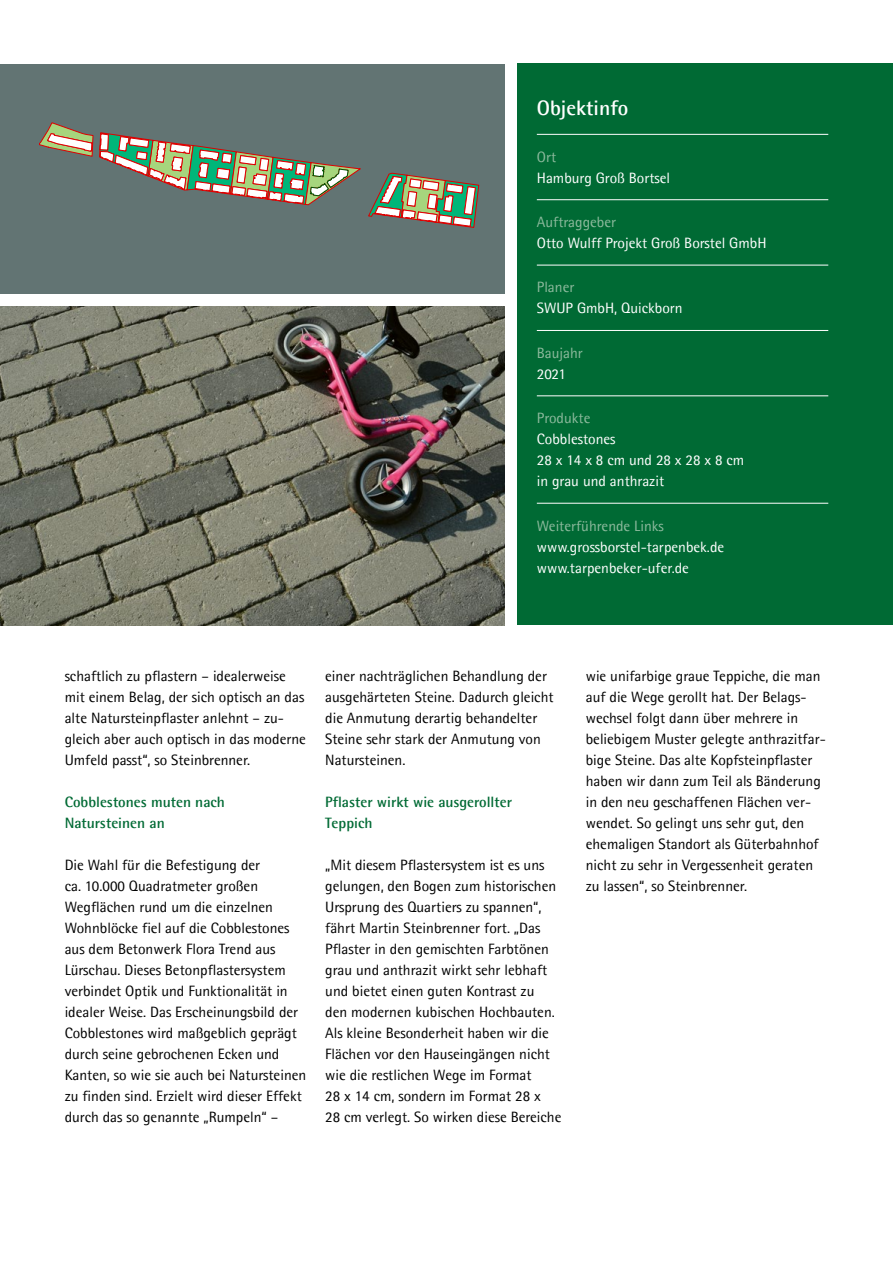
<style>
.page{position:relative;width:893px;height:1263px;background:#fff}
.page>*{position:absolute;margin:0;border:0;box-sizing:border-box;transform-origin:0 0}
.t1{font:700 21px "Agfa Rotis Semisans";color:#fff}
.t2{font:15px/21px "Agfa Rotis Semisans";color:#000}
.t3{font:15px/21px "Agfa Rotis Semisans";color:#fff}
.t4{font:700 15px/21px "Agfa Rotis Semisans";color:#006a34}
.t5{font:15px "Agfa Rotis Semisans";color:#8dba9d}
</style>
<div class="page">
<img style="left:1px;top:306px;width:504px;height:319px">
<div style="left:518px;top:64px;width:375px;height:561px;background:#006a34"></div>
<hr style="left:537px;top:134px;width:291px;height:1px;background:#fff">
<hr style="left:537px;top:199px;width:291px;height:1px;background:#fff">
<hr style="left:537px;top:265px;width:291px;height:1px;background:#fff">
<hr style="left:537px;top:330px;width:291px;height:1px;background:#fff">
<hr style="left:537px;top:396px;width:291px;height:1px;background:#fff">
<hr style="left:537px;top:503px;width:291px;height:1px;background:#fff">
<img style="left:0;top:64px;width:1px;height:561px">
<div style="left:0;top:64px;width:505px;height:229px;background:#627473"></div>
<svg style="left:100px;top:133px;width:260px;height:72px"></svg>
<svg style="left:368px;top:173px;width:111px;height:54px"></svg>
<svg style="left:39px;top:123px;width:54px;height:33px"></svg>
<h1 class="t1" style="left:537px;top:95px;width:93px">Objektinfo</h1>
<p class="t5" style="left:537px;top:148px;width:21px">Ort</p>
<p class="t3" style="left:537px;top:167px;width:135px">Hamburg Groß Bortsel</p>
<p class="t5" style="left:537px;top:213px;width:81px">Auftraggeber</p>
<p class="t3" style="left:537px;top:232px;width:231px">Otto Wulff Projekt Groß Borstel GmbH</p>
<p class="t5" style="left:537px;top:279px;width:39px">Planer</p>
<p class="t3" style="left:537px;top:298px;width:147px">SWUP GmbH, Quickborn</p>
<p class="t5" style="left:537px;top:344px;width:48px">Baujahr</p>
<p class="t3" style="left:537px;top:363px;width:31px">2021</p>
<p class="t5" style="left:537px;top:409px;width:55px">Produkte</p>
<p class="t3" style="left:537px;top:428px;width:209px">Cobblestones<br>28 x 14 x 8 cm und 28 x 28 x 8 cm in grau und anthrazit</p>
<p class="t5" style="left:537px;top:517px;width:128px">Weiterführende Links</p>
<p class="t3" style="left:537px;top:536px;width:189px">www.grossborstel-tarpenbek.de www.tarpenbeker-ufer.de</p>
<p class="t2" style="left:65px;top:665px;width:243px">schaftlich zu pflastern – idealerweise mit einem Belag, der sich optisch an das alte Natursteinpflaster anlehnt – zu&shy;gleich aber auch optisch in das moderne Umfeld passt“, so Steinbrenner.</p>
<p class="t4" style="left:65px;top:791px;width:162px">Cobblestones muten nach<br>Natursteinen an</p>
<p class="t2" style="left:65px;top:854px;width:243px">Die Wahl für die Befestigung der<br>ca. 10.000 Quadratmeter großen Wegflächen rund um die einzelnen Wohnblöcke fiel auf die Cobblestones aus dem Betonwerk Flora Trend aus Lürschau. Dieses Betonpflastersystem verbindet Optik und Funktionalität in idealer Weise. Das Erscheinungsbild der Cobblestones wird maßgeblich geprägt durch seine gebrochenen Ecken und Kanten, so wie sie auch bei Natursteinen zu finden sind. Erzielt wird dieser Effekt durch das so genannte „Rumpeln“ –</p>
<p class="t2" style="left:325px;top:665px;width:230px">einer nachträglichen Behandlung der ausgehärteten Steine. Dadurch gleicht die Anmutung derartig behandelter<br>Steine sehr stark der Anmutung von<br>Natursteinen.</p>
<p class="t4" style="left:325px;top:791px;width:188px">Pflaster wirkt wie ausgerollter<br>Teppich</p>
<p class="t2" style="left:325px;top:854px;width:238px">„Mit diesem Pflastersystem ist es uns gelungen, den Bogen zum historischen Ursprung des Quartiers zu spannen“, fährt Martin Steinbrenner fort. „Das Pflaster in den gemischten Farbtönen grau und anthrazit wirkt sehr lebhaft und bietet einen guten Kontrast zu<br>den modernen kubischen Hochbauten.<br>Als kleine Besonderheit haben wir die Flächen vor den Hauseingängen nicht wie die restlichen Wege im Format<br>28 x 14 cm, sondern im Format 28 x<br>28 cm verlegt. So wirken diese Bereiche</p>
<p class="t2" style="left:586px;top:665px;width:242px">wie unifarbige graue Teppiche, die man auf die Wege gerollt hat. Der Belags&shy;wechsel folgt dann über mehrere in beliebigem Muster gelegte anthrazitfar&shy;bige Steine. Das alte Kopfsteinpflaster haben wir dann zum Teil als Bänderung in den neu geschaffenen Flächen ver&shy;wendet. So gelingt uns sehr gut, den ehemaligen Standort als Güterbahnhof nicht zu sehr in Vergessenheit geraten zu lassen“, so Steinbrenner.</p>
</div>
